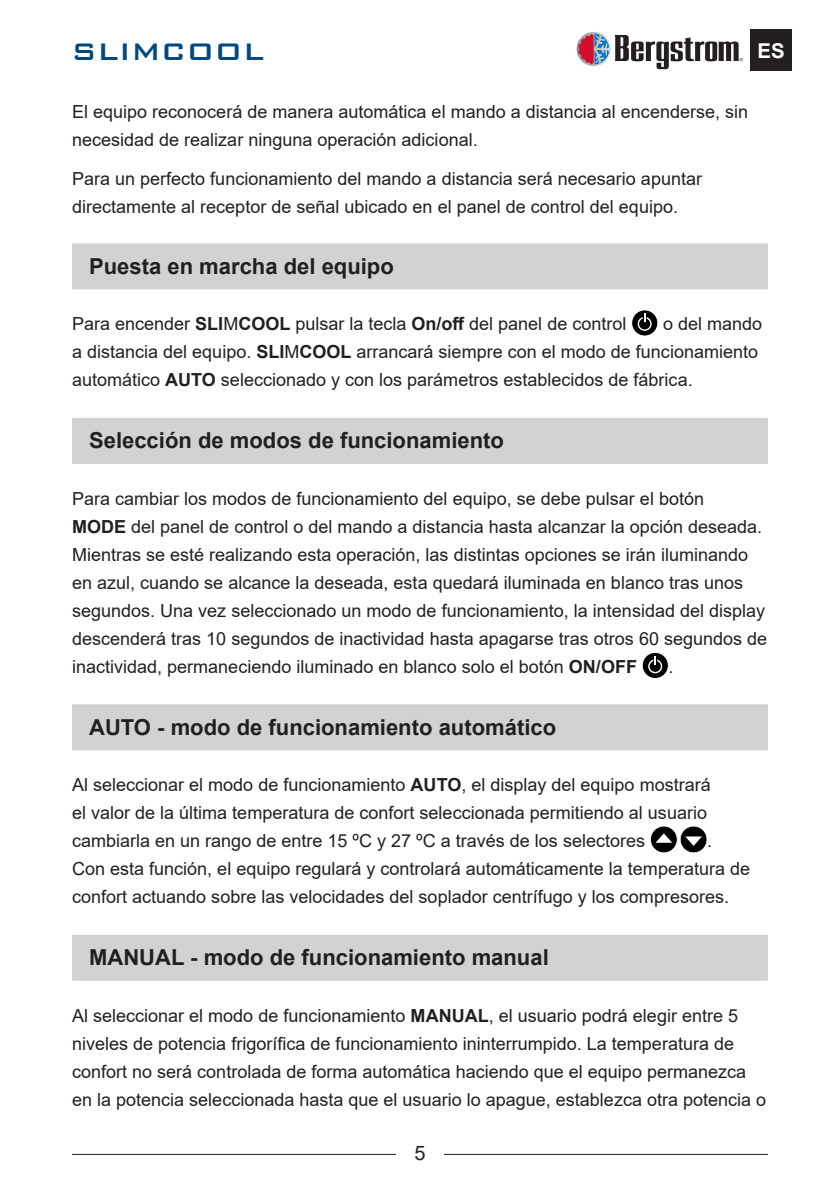
<style>
.page{position:relative;width:840px;height:1191px;background:#fff}
.page>*{position:absolute;margin:0;border:0;box-sizing:border-box;transform-origin:0 0}
.t1{font:500 32px "Bank Gothic BT";color:#004a7f}
.t2{font:700 22px "Arial";color:#231f20}
.t3{font:700 20.4px "Arial";color:#fff}
.t4{font:20px "Arial";color:#231f20}
.t5{font:18px/28px "Arial";color:#231f20}
.s1{font-weight:700}
</style>
<div class="page">
<div style="left:750px;top:29px;width:41px;height:42px;background:#231f20"></div>
<hr style="left:72px;top:1153px;width:695px;height:1px;background:#231f20">
<div style="left:396px;top:1145px;width:47px;height:29px;background:#fff"></div>
<svg style="left:576px;top:32px;width:34px;height:34px"></svg>
<svg style="left:578px;top:34px;width:164px;height:35px"></svg>
<div style="left:72px;top:243px;width:695px;height:46px;background:#d1d2d4"></div>
<div style="left:72px;top:418px;width:695px;height:46px;background:#d1d2d4"></div>
<div style="left:72px;top:704px;width:695px;height:46px;background:#d1d2d4"></div>
<div style="left:72px;top:934px;width:695px;height:46px;background:#d1d2d4"></div>
<svg style="left:631px;top:310px;width:26px;height:26px"></svg>
<div style="left:631px;top:310px;width:26px;height:26px;border:1px solid #fff;border-radius:50%"></div>
<svg style="left:637px;top:314px;width:14px;height:17px"></svg>
<svg style="left:641px;top:652px;width:27px;height:26px"></svg>
<div style="left:641px;top:652px;width:27px;height:26px;border:1px solid #fff;border-radius:50%"></div>
<svg style="left:647px;top:656px;width:14px;height:17px"></svg>
<svg style="left:650px;top:826px;width:56px;height:27px"></svg>
<h1 class="t1" style="left:71px;top:34px;width:195px">SLIMCOOL</h1>
<p class="t3" style="left:757px;top:36px;width:29px">ES</p>
<p class="t5" style="left:72px;top:98px;width:677px">El equipo reconocerá de manera automática el mando a distancia al encenderse, sin necesidad de realizar ninguna operación adicional.</p>
<p class="t5" style="left:72px;top:165px;width:631px">Para un perfecto funcionamiento del mando a distancia será necesario apuntar directamente al receptor de señal ubicado en el panel de control del equipo.</p>
<p class="t2" style="left:89px;top:251px;width:306px">Puesta en marcha del equipo</p>
<p class="t5" style="left:72px;top:310px;width:555px">Para encender <span class="s1">SLI</span>M<span class="s1">COOL</span> pulsar la tecla <span class="s1">On/off</span> del panel de control</p>
<p class="t5" style="left:72px;top:310px;width:691px;text-indent:590px">o del mando a distancia del equipo. <span class="s1">SLI</span>M<span class="s1">COOL</span> arrancará siempre con el modo de funcionamiento automático <span class="s1">AUTO</span> seleccionado y con los parámetros establecidos de fábrica.</p>
<p class="t2" style="left:89px;top:425px;width:416px">Selección de modos de funcionamiento</p>
<p class="t5" style="left:72px;top:484px;width:696px">Para cambiar los modos de funcionamiento del equipo, se debe pulsar el botón<br><span class="s1">MODE</span> del panel de control o del mando a distancia hasta alcanzar la opción deseada.<br>Mientras se esté realizando esta operación, las distintas opciones se irán iluminando en azul, cuando se alcance la deseada, esta quedará iluminada en blanco tras unos segundos. Una vez seleccionado un modo de funcionamiento, la intensidad del display descenderá tras 10 segundos de inactividad hasta apagarse tras otros 60 segundos de inactividad, permaneciendo iluminado en blanco solo el botón <span class="s1">ON/OFF</span></p>
<p class="t5" style="left:668px;top:652px;width:7px">.</p>
<p class="t2" style="left:89px;top:711px;width:468px">AUTO - modo de funcionamiento automático</p>
<p class="t5" style="left:72px;top:770px;width:639px">Al seleccionar el modo de funcionamiento <span class="s1">AUTO</span>, el display del equipo mostrará el valor de la última temperatura de confort seleccionada permitiendo al usuario cambiarla en un rango de entre 15 ºC y 27 ºC a través de los selectores</p>
<p class="t5" style="left:72px;top:826px;width:679px;text-indent:634px">.<br>Con esta función, el equipo regulará y controlará automáticamente la temperatura de confort actuando sobre las velocidades del soplador centrífugo y los compresores.</p>
<p class="t2" style="left:89px;top:942px;width:461px">MANUAL - modo de funcionamiento manual</p>
<p class="t5" style="left:72px;top:1001px;width:695px">Al seleccionar el modo de funcionamiento <span class="s1">MANUAL</span>, el usuario podrá elegir entre 5 niveles de potencia frigorífica de funcionamiento ininterrumpido. La temperatura de confort no será controlada de forma automática haciendo que el equipo permanezca en la potencia seleccionada hasta que el usuario lo apague, establezca otra potencia o</p>
<p class="t4" style="left:414px;top:1139px;width:13px">5</p>
</div>
